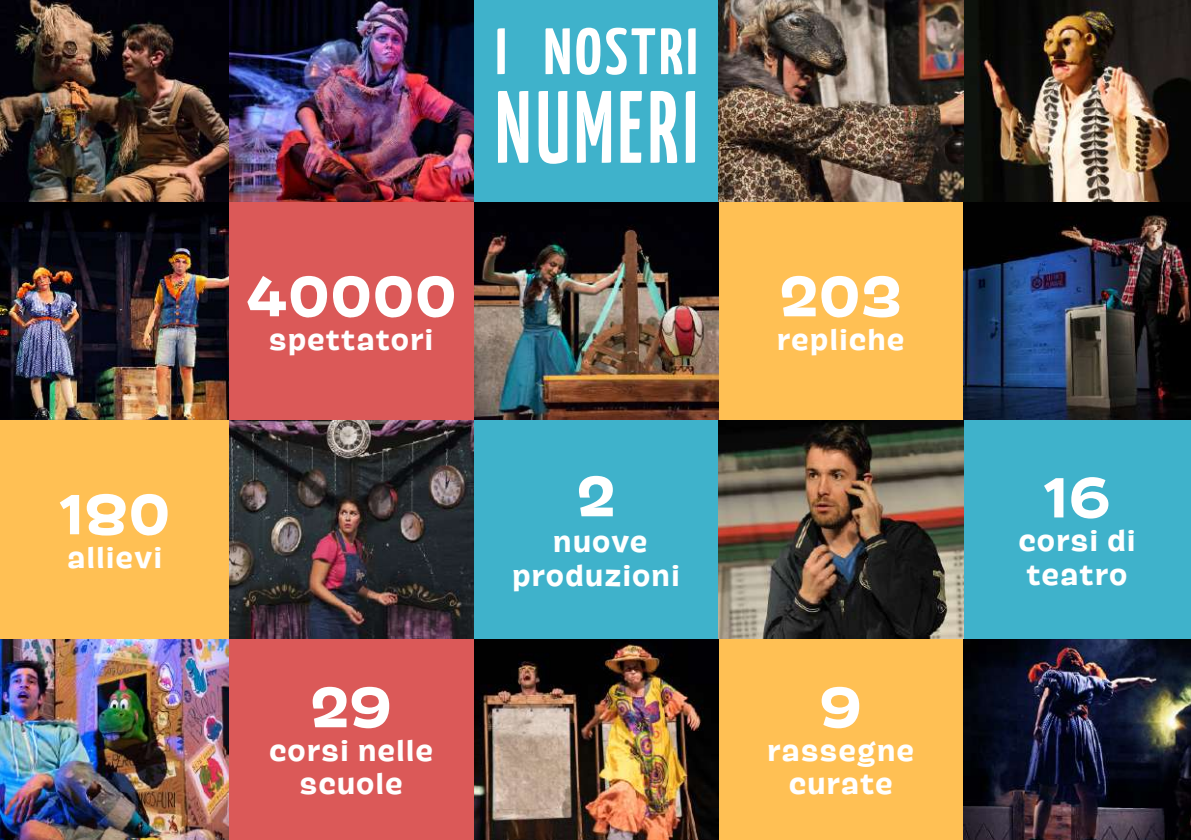
<style>
.page{position:relative;width:1191px;height:840px;background:#fff}
.page>*{position:absolute;margin:0;border:0;box-sizing:border-box;transform-origin:0 0}
.t1{font:700 102.6px "Yanone Kaffeesatz";letter-spacing:.065em;color:#fff;scale:.8 1}
.t2{font:700 65.4px "Yanone Kaffeesatz";letter-spacing:.05em;color:#fff}
.t3{font:600 56px "Pancho";color:#fff}
.t4{font:600 28px/33.6px "Pancho";letter-spacing:.03em;color:#fff;text-align:center}
</style>
<div class="page">
<img style="left:963px;top:637px;width:228px;height:202px">
<div style="left:718px;top:637px;width:245px;height:202px;background:#ffc054"></div>
<img style="left:473px;top:637px;width:245px;height:202px">
<div style="left:229px;top:637px;width:244px;height:202px;background:#db5958"></div>
<img style="left:0;top:637px;width:229px;height:202px">
<div style="left:963px;top:420px;width:228px;height:217px;background:#3fb2cb"></div>
<img style="left:718px;top:420px;width:245px;height:217px">
<div style="left:473px;top:420px;width:245px;height:217px;background:#3fb2cb"></div>
<img style="left:229px;top:420px;width:244px;height:217px">
<div style="left:0;top:420px;width:229px;height:217px;background:#ffc054"></div>
<img style="left:963px;top:0;width:228px;height:420px">
<div style="left:718px;top:202px;width:245px;height:218px;background:#ffc054"></div>
<img style="left:473px;top:202px;width:245px;height:218px">
<div style="left:229px;top:202px;width:244px;height:218px;background:#db5958"></div>
<img style="left:0;top:202px;width:229px;height:218px">
<img style="left:718px;top:0;width:245px;height:202px">
<div style="left:473px;top:0;width:245px;height:202px;background:#3fb2cb"></div>
<img style="left:0;top:0;width:473px;height:202px">
<h3 class="t3" style="left:59px;top:479px;width:113px">180</h3>
<p class="t4" style="left:67px;top:541px;width:97px">allievi</p>
<h2 class="t2" style="left:495px;top:5px;width:204px">I NOSTRI</h2>
<h1 class="t1" style="left:495px;top:54px;width:254px">NUMERI</h1>
<h3 class="t3" style="left:245px;top:261px;width:213px">40000</h3>
<p class="t4" style="left:269px;top:323px;width:166px">spettatori</p>
<h3 class="t3" style="left:310px;top:671px;width:84px">29</h3>
<p class="t4" style="left:269px;top:734px;width:166px">corsi nelle scuole</p>
<h3 class="t3" style="left:576px;top:461px;width:41px">2</h3>
<p class="t4" style="left:512px;top:526px;width:169px">nuove produzioni</p>
<h3 class="t3" style="left:779px;top:261px;width:125px">203</h3>
<p class="t4" style="left:777px;top:323px;width:129px">repliche</p>
<h3 class="t3" style="left:819px;top:671px;width:44px">9</h3>
<p class="t4" style="left:767px;top:734px;width:149px">rassegne curate</p>
<h3 class="t3" style="left:1043px;top:462px;width:69px">16</h3>
<p class="t4" style="left:1018px;top:524px;width:119px;text-align:left">corsi di teatro</p>
</div>
